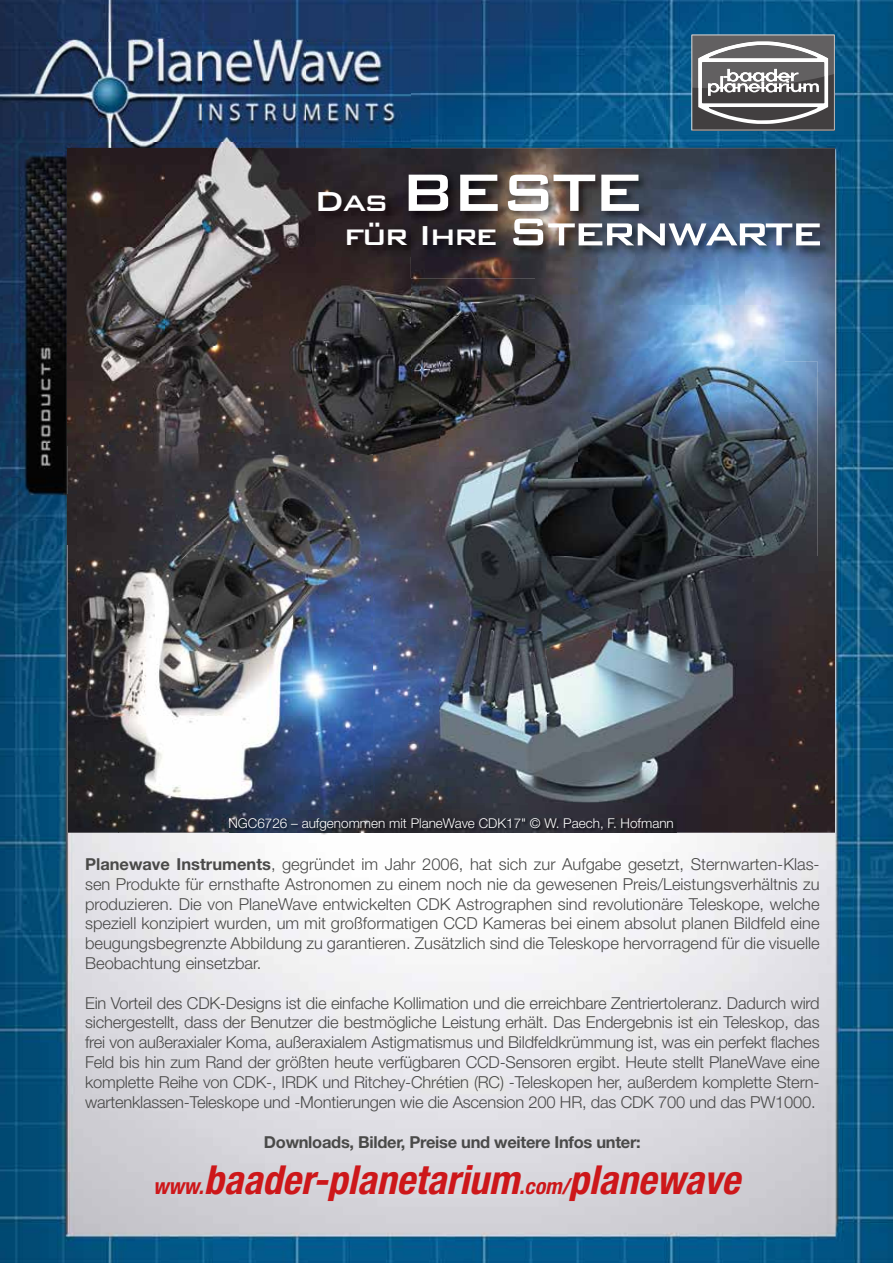
<style>
.page{position:relative;width:893px;height:1263px;background:#fff}
.page>*{position:absolute;margin:0;border:0;box-sizing:border-box;transform-origin:0 0}
.t1{font:500 70.2px "Bank Gothic BT";letter-spacing:-.06em;color:#fff}
.t2{font:500 51.9px "Bank Gothic BT";letter-spacing:-.06em;color:#fff}
.t3{font:italic 700 condensed 40.05px "Helvetica Neue LT Std";color:#cd171a}
.t4{font:300 16.5px/19.8px "Helvetica Neue LT Std";letter-spacing:-.005em;color:#4a4a49;text-align:justify}
.t5{font:700 16.5px "Helvetica Neue LT Std";letter-spacing:-.02em;color:#4a4a49}
.t6{font:300 13.5px "Helvetica Neue LT Std";color:#fff}
.s1{font-size:36.6px}
.s2{font-weight:700}
.s3{font-size:21.9px}
</style>
<div class="page">
<img style="left:0;top:0;width:893px;height:1263px">
<img style="left:411px;top:148px;width:424px;height:52px">
<img style="left:784px;top:200px;width:51px;height:633px">
<img style="left:411px;top:256px;width:373px;height:49px">
<img style="left:577px;top:305px;width:207px;height:56px">
<img style="left:375px;top:461px;width:102px;height:357px">
<img style="left:68px;top:544px;width:50px;height:289px">
<img style="left:324px;top:544px;width:51px;height:274px">
<img style="left:118px;top:810px;width:206px;height:23px">
<img style="left:477px;top:802px;width:307px;height:31px">
<svg style="left:692px;top:35px;width:143px;height:95px"></svg>
<img style="left:548px;top:361px;width:269px;height:441px">
<img style="left:440px;top:461px;width:108px;height:341px">
<img style="left:290px;top:278px;width:245px;height:92px">
<img style="left:535px;top:278px;width:42px;height:83px">
<img style="left:290px;top:370px;width:150px;height:91px">
<img style="left:440px;top:361px;width:137px;height:100px">
<img style="left:229px;top:818px;width:447px;height:16px">
<img style="left:0;top:43px;width:411px;height:100px">
<img style="left:0;top:143px;width:98px;height:100px">
<img style="left:98px;top:143px;width:313px;height:5px">
<img style="left:0;top:243px;width:68px;height:301px">
<img style="left:68px;top:148px;width:294px;height:99px">
<img style="left:362px;top:148px;width:49px;height:25px">
<img style="left:68px;top:247px;width:196px;height:248px">
<img style="left:264px;top:247px;width:147px;height:50px">
<img style="left:264px;top:297px;width:26px;height:158px">
<img style="left:372px;top:461px;width:39px;height:83px">
<img style="left:68px;top:495px;width:9px;height:49px">
<img style="left:77px;top:455px;width:295px;height:355px">
<img style="left:290px;top:455px;width:82px;height:6px">
<img style="left:316px;top:173px;width:515px;height:83px">
<h1 class="t1" style="left:314px;top:154px;width:333px"><span class="s1">Das</span> BESTE</h1>
<h2 class="t2" style="left:344px;top:203px;width:480px"><span class="s1">für Ihre</span> Sternwarte</h2>
<p class="t6" style="left:228px;top:815px;width:447px">NGC6726 – aufgenommen mit PlaneWave CDK17" © W. Paech, F. Hofmann</p>
<p class="t4" style="left:85px;top:854px;width:736px"><span class="s2">Planewave Instruments</span>, gegründet im Jahr 2006, hat sich zur Aufgabe gesetzt, Sternwarten-Klas&shy;sen Produkte für ernsthafte Astronomen zu einem noch nie da gewesenen Preis/Leistungsverhältnis zu produzieren. Die von PlaneWave entwickelten CDK Astrographen sind revolutionäre Teleskope, welche speziell konzipiert wurden, um mit großformatigen CCD Kameras bei einem absolut planen Bildfeld eine beugungsbegrenzte Abbildung zu garantieren. Zusätzlich sind die Teleskope hervorragend für die visuelle Beobachtung einsetzbar.</p>
<p class="t4" style="left:85px;top:992px;width:736px">Ein Vorteil des CDK-Designs ist die einfache Kollimation und die erreichbare Zentriertoleranz. Dadurch wird sichergestellt, dass der Benutzer die bestmögliche Leistung erhält. Das Endergebnis ist ein Teleskop, das frei von außeraxialer Koma, außeraxialem Astigmatismus und Bildfeldkrümmung ist, was ein perfekt flaches Feld bis hin zum Rand der größten heute verfügbaren CCD-Sensoren ergibt. Heute stellt PlaneWave eine komplette Reihe von CDK-, IRDK und Ritchey-Chrétien (RC) -Teleskopen her, außerdem komplette Stern&shy;wartenklassen-Teleskope und -Montierungen wie die Ascension 200 HR, das CDK 700 und das PW1000.</p>
<p class="t5" style="left:264px;top:1132px;width:378px">Downloads, Bilder, Preise und weitere Infos unter:</p>
<h3 class="t3" style="left:153px;top:1155px;width:588px"><span class="s3">www.</span>baader-planetarium<span class="s3">.com/</span>planewave</h3>
</div>
